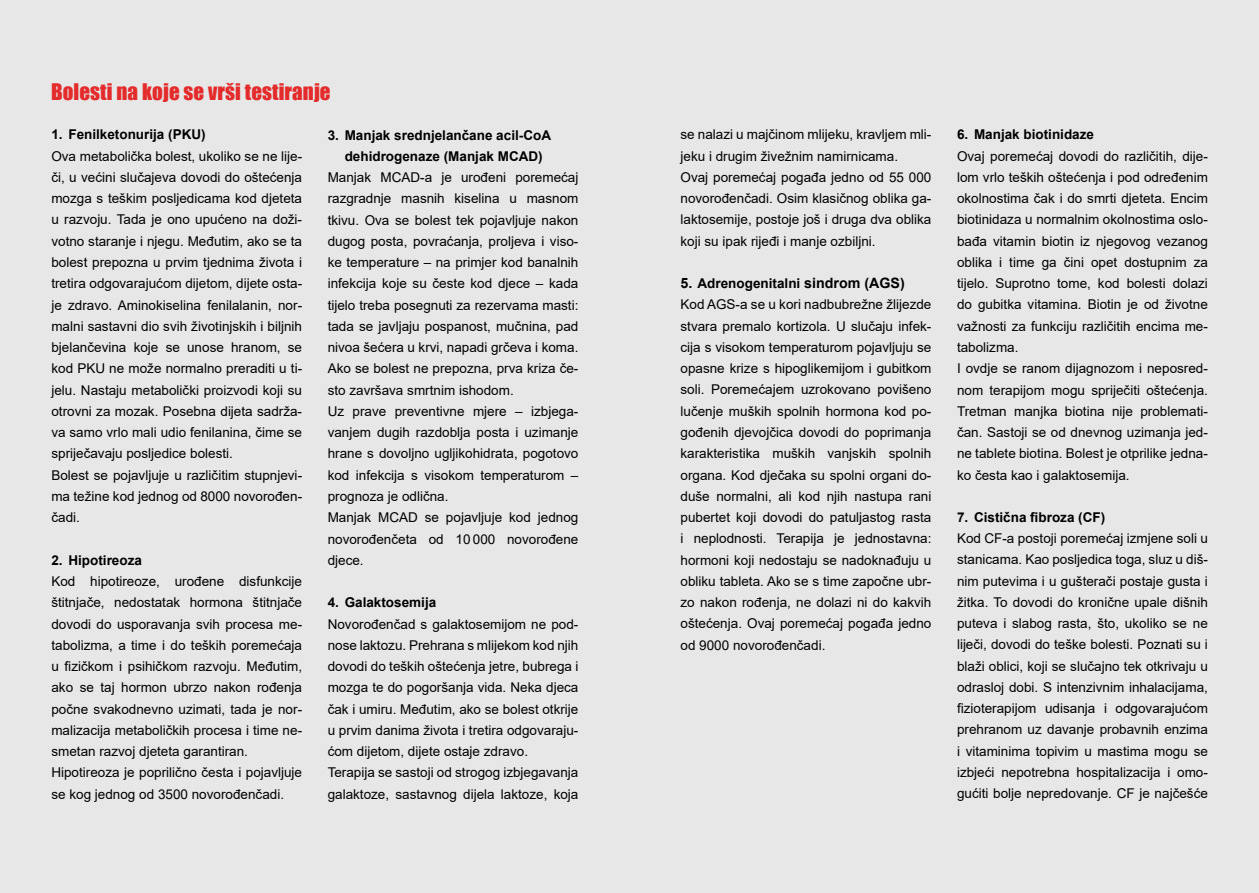
<style>
.page{position:relative;width:1259px;height:893px;background:#e7e7e7}
.page>*{position:absolute;margin:0;border:0;box-sizing:border-box;transform-origin:0 0}
.t1{font:21px "Impact";letter-spacing:.005em;color:#e42b2b}
.t2{font:13.5px/21.3px "Arial";color:#000}
.t3{font:700 13.5px/21.3px "Arial";color:#000}
.s1{font-weight:700;font-size:14.25px}
.s2{font-weight:700}
</style>
<div class="page">
<h1 class="t1" style="left:51px;top:76px;width:281px">Bolesti na koje se vrši testiranje</h1>
<p class="t3" style="left:51px;top:124px;width:156px">1. Fenilketonurija (PKU)</p>
<p class="t2" style="left:51px;top:145px;width:252px">Ova metabolička bolest, ukoliko se ne lije&shy;či, u većini slučajeva dovodi do oštećenja mozga s teškim posljedicama kod djeteta u razvoju. Tada je ono upućeno na doži&shy;votno staranje i njegu. Međutim, ako se ta bolest prepozna u prvim tjednima života i tretira odgovarajućom dijetom, dijete osta&shy;je zdravo. Aminokiselina fenilalanin, nor&shy;malni sastavni dio svih životinjskih i biljnih bjelančevina koje se unose hranom, se kod PKU ne može normalno preraditi u ti&shy;jelu. Nastaju metabolički proizvodi koji su otrovni za mozak. Posebna dijeta sadrža&shy;va samo vrlo mali udio fenilanina, čime se spriječavaju posljedice bolesti.<br>Bolest se pojavljuje u različitim stupnjevi&shy;ma težine kod jednog od 8000 novorođen&shy;čadi.</p>
<p class="t3" style="left:51px;top:549px;width:92px">2. Hipotireoza</p>
<p class="t2" style="left:51px;top:570px;width:252px">Kod hipotireoze, urođene disfunkcije štitnjače, nedostatak hormona štitnjače dovodi do usporavanja svih procesa me&shy;tabolizma, a time i do teških poremećaja u fizičkom i psihičkom razvoju. Međutim, ako se taj hormon ubrzo nakon rođenja počne svakodnevno uzimati, tada je nor&shy;malizacija metaboličkih procesa i time ne&shy;smetan razvoj djeteta garantiran.<br>Hipotireoza je poprilično česta i pojavljuje se kog jednog od 3500 novorođenčadi.</p>
<p class="t3" style="left:345px;top:124px;width:208px;text-indent:-17px">3. Manjak srednjelančane acil-CoA dehidrogenaze (Manjak MCAD)</p>
<p class="t2" style="left:328px;top:167px;width:252px">Manjak MCAD-a je urođeni poremećaj razgradnje masnih kiselina u masnom tkivu. Ova se bolest tek pojavljuje nakon dugog posta, povraćanja, proljeva i viso&shy;ke temperature – na primjer kod banalnih infekcija koje su česte kod djece – kada tijelo treba posegnuti za rezervama masti: tada se javljaju pospanost, mučnina, pad nivoa šećera u krvi, napadi grčeva i koma.<br>Ako se bolest ne prepozna, prva kriza če&shy;sto završava smrtnim ishodom.<br>Uz prave preventivne mjere – izbjega&shy;vanjem dugih razdoblja posta i uzimanje hrane s dovoljno ugljikohidrata, pogotovo kod infekcija s visokom temperaturom – prognoza je odlična.<br>Manjak MCAD se pojavljuje kod jednog novorođenčeta od 10 000 novorođene djece.</p>
<p class="t3" style="left:328px;top:592px;width:110px">4. Galaktosemija</p>
<p class="t2" style="left:328px;top:613px;width:252px">Novorođenčad s galaktosemijom ne pod&shy;nose laktozu. Prehrana s mlijekom kod njih dovodi do teških oštećenja jetre, bubrega i mozga te do pogoršanja vida. Neka djeca čak i umiru. Međutim, ako se bolest otkrije u prvim danima života i tretira odgovaraju&shy;ćom dijetom, dijete ostaje zdravo.<br>Terapija se sastoji od strogog izbjegavanja galaktoze, sastavnog dijela laktoze, koja</p>
<p class="t2" style="left:680px;top:124px;width:252px">se nalazi u majčinom mlijeku, kravljem mli&shy;jeku i drugim živežnim namirnicama.<br>Ovaj poremećaj pogađa jedno od 55 000 novorođenčadi. Osim klasičnog oblika ga&shy;laktosemije, postoje još i druga dva oblika koji su ipak rijeđi i manje ozbiljni.</p>
<p class="t2" style="left:680px;top:273px;width:252px"><span class="s1">5.</span> <span class="s2">Adrenogenitalni</span> <span class="s1">sindrom (AGS)<br></span>Kod AGS-a se u kori nadbubrežne žlijezde stvara premalo kortizola. U slučaju infek&shy;cija s visokom temperaturom pojavljuju se opasne krize s hipoglikemijom i gubitkom soli. Poremećajem uzrokovano povišeno lučenje muških spolnih hormona kod po&shy;gođenih djevojčica dovodi do poprimanja karakteristika muških vanjskih spolnih organa. Kod dječaka su spolni organi do&shy;duše normalni, ali kod njih nastupa rani pubertet koji dovodi do patuljastog rasta i neplodnosti. Terapija je jednostavna: hormoni koji nedostaju se nadoknađuju u obliku tableta. Ako se s time započne ubr&shy;zo nakon rođenja, ne dolazi ni do kakvih oštećenja. Ovaj poremećaj pogađa jedno od 9000 novorođenčadi.</p>
<p class="t3" style="left:957px;top:124px;width:139px">6. Manjak biotinidaze</p>
<p class="t2" style="left:957px;top:145px;width:252px">Ovaj poremećaj dovodi do različitih, dije&shy;lom vrlo teških oštećenja i pod određenim okolnostima čak i do smrti djeteta. Encim biotinidaza u normalnim okolnostima oslo&shy;bađa vitamin biotin iz njegovog vezanog oblika i time ga čini opet dostupnim za tijelo. Suprotno tome, kod bolesti dolazi do gubitka vitamina. Biotin je od životne važnosti za funkciju različitih encima me&shy;tabolizma.<br>I ovdje se ranom dijagnozom i neposred&shy;nom terapijom mogu spriječiti oštećenja.<br>Tretman manjka biotina nije problemati&shy;čan. Sastoji se od dnevnog uzimanja jed&shy;ne tablete biotina. Bolest je otprilike jedna&shy;ko česta kao i galaktosemija.</p>
<p class="t3" style="left:957px;top:507px;width:150px">7. Cistična fibroza (CF)</p>
<p class="t2" style="left:957px;top:528px;width:252px;text-align:justify">Kod CF-a postoji poremećaj izmjene soli u stanicama. Kao posljedica toga, sluz u diš&shy;nim putevima i u gušterači postaje gusta i žitka. To dovodi do kronične upale dišnih puteva i slabog rasta, što, ukoliko se ne liječi, dovodi do teške bolesti. Poznati su i blaži oblici, koji se slučajno tek otkrivaju u odrasloj dobi. S intenzivnim inhalacijama, fizioterapijom udisanja i odgovarajućom prehranom uz davanje probavnih enzima i vitaminima topivim u mastima mogu se izbjeći nepotrebna hospitalizacija i omo&shy;gućiti bolje nepredovanje. CF je najčešće</p>
</div>
